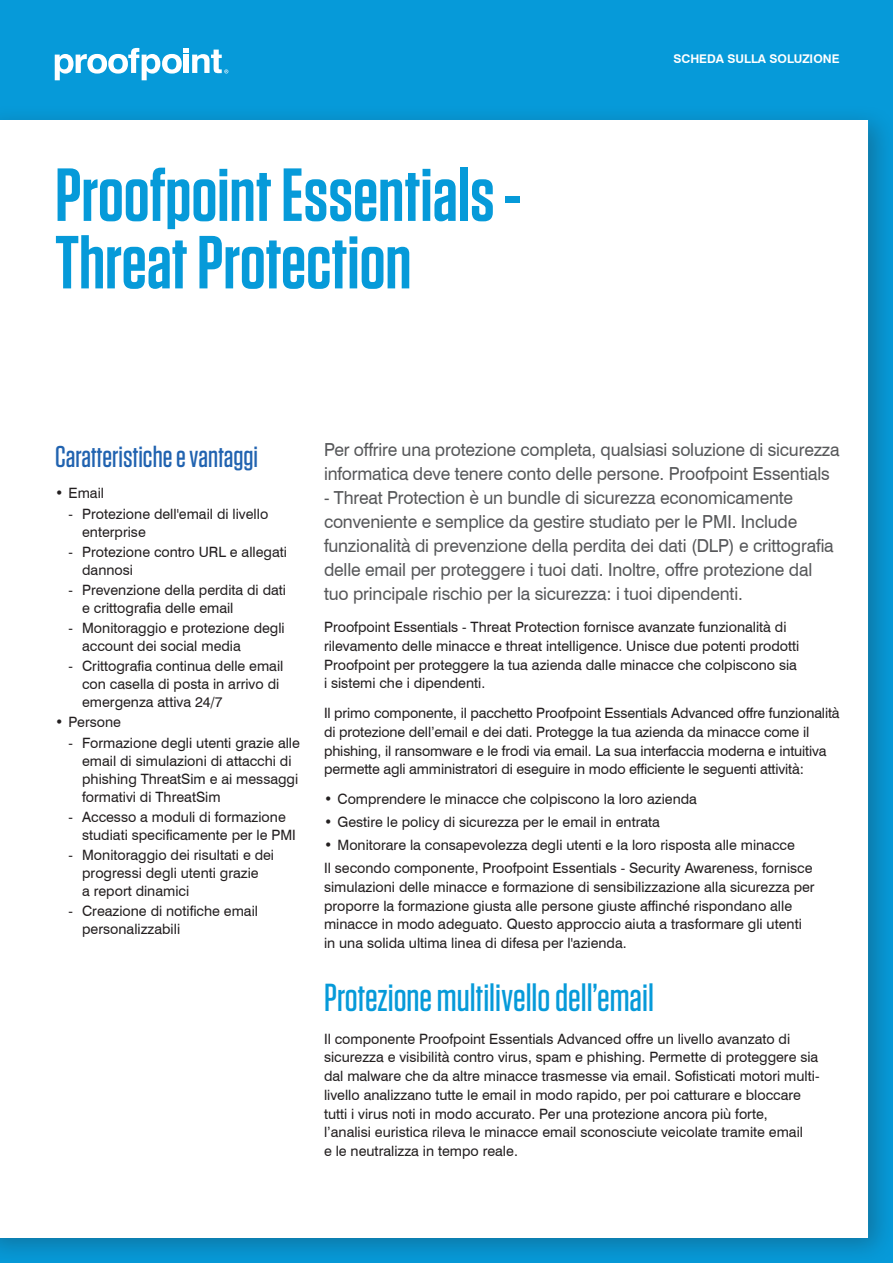
<style>
.page{position:relative;width:893px;height:1263px;background:#fff}
.page>*{position:absolute;margin:0;border:0;box-sizing:border-box;transform-origin:0 0}
.t1{font:600 75px/67.5px "Tungsten";color:#069ad9}
.t2{font:500 39px "Tungsten";color:#069ad9}
.t3{font:500 30px "Tungsten";color:#2163b0}
.t4{font:18px/24px "Swiss 721 BT";letter-spacing:-.01em;color:#57585a}
.t5{font:14.25px/18.8px "Swiss 721 BT";color:#231f20}
.t6{font:700 12px "Swiss 721 BT";color:#fff}
</style>
<div class="page">
<div style="left:0;top:0;width:893px;height:104px;background:#069ad9"></div>
<div style="left:0;top:104px;width:893px;height:1159px;background:#231f20;opacity:.3"></div>
<div style="left:0;top:120px;width:868px;height:1117px;background:#fff"></div>
<svg style="left:55px;top:48px;width:173px;height:32px"></svg>
<h1 class="t1" style="left:55px;top:163px;width:467px">Proofpoint Essentials -<br>Threat Protection</h1>
<p class="t6" style="left:673px;top:52px;width:168px">SCHEDA SULLA SOLUZIONE</p>
<h3 class="t3" style="left:55px;top:441px;width:204px">Caratteristiche e vantaggi</h3>
<p class="t5" style="left:55px;top:484px;width:50px">• Email</p>
<p class="t5" style="left:82px;top:504px;width:188px;line-height:18px;text-indent:-13px">- Protezione dell'email di livello enterprise</p>
<p class="t5" style="left:82px;top:542px;width:206px;line-height:18px;text-indent:-13px">- Protezione contro URL e allegati dannosi</p>
<p class="t5" style="left:82px;top:581px;width:205px;line-height:18px;text-indent:-13px">- Prevenzione della perdita di dati e crittografia delle email</p>
<p class="t5" style="left:82px;top:619px;width:204px;line-height:18px;text-indent:-13px">- Monitoraggio e protezione degli account dei social media</p>
<p class="t5" style="left:82px;top:657px;width:203px;line-height:18px;text-indent:-13px">- Crittografia continua delle email con casella di posta in arrivo di emergenza attiva 24/7</p>
<p class="t5" style="left:55px;top:713px;width:67px">• Persone</p>
<p class="t5" style="left:82px;top:733px;width:219px;line-height:18px;text-indent:-13px">- Formazione degli utenti grazie alle email di simulazioni di attacchi di phishing ThreatSim e ai messaggi formativi di ThreatSim</p>
<p class="t5" style="left:82px;top:807px;width:215px;line-height:18px;text-indent:-13px">- Accesso a moduli di formazione studiati specificamente per le PMI</p>
<p class="t5" style="left:82px;top:846px;width:193px;line-height:18px;text-indent:-13px">- Monitoraggio dei risultati e dei progressi degli utenti grazie<br>a report dinamici</p>
<p class="t5" style="left:82px;top:902px;width:177px;line-height:18px;text-indent:-13px">- Creazione di notifiche email personalizzabili</p>
<p class="t4" style="left:324px;top:437px;width:517px">Per offrire una protezione completa, qualsiasi soluzione di sicurezza informatica deve tenere conto delle persone. Proofpoint Essentials</p>
<p class="t4" style="left:324px;top:485px;width:511px">- Threat Protection è un bundle di sicurezza economicamente conveniente e semplice da gestire studiato per le PMI. Include funzionalità di prevenzione della perdita dei dati (DLP) e crittografia delle email per proteggere i tuoi dati. Inoltre, offre protezione dal tuo principale rischio per la sicurezza: i tuoi dipendenti.</p>
<p class="t5" style="left:324px;top:618px;width:477px">Proofpoint Essentials - Threat Protection fornisce avanzate funzionalità di rilevamento delle minacce e threat intelligence. Unisce due potenti prodotti Proofpoint per proteggere la tua azienda dalle minacce che colpiscono sia i sistemi che i dipendenti.</p>
<p class="t5" style="left:324px;top:703px;width:517px">Il primo componente, il pacchetto Proofpoint Essentials Advanced offre funzionalità di protezione dell’email e dei dati. Protegge la tua azienda da minacce come il phishing, il ransomware e le frodi via email. La sua interfaccia moderna e intuitiva permette agli amministratori di eseguire in modo efficiente le seguenti attività:</p>
<p class="t5" style="left:324px;top:789px;width:374px">• Comprendere le minacce che colpiscono la loro azienda</p>
<p class="t5" style="left:324px;top:812px;width:337px">• Gestire le policy di sicurezza per le email in entrata</p>
<p class="t5" style="left:324px;top:833px;width:490px;line-height:23.1px">• Monitorare la consapevolezza degli utenti e la loro risposta alle minacce<br>Il secondo componente, Proofpoint Essentials - Security Awareness, fornisce</p>
<p class="t5" style="left:324px;top:877px;width:492px">simulazioni delle minacce e formazione di sensibilizzazione alla sicurezza per proporre la formazione giusta alle persone giuste affinché rispondano alle minacce in modo adeguato. Questo approccio aiuta a trasformare gli utenti in una solida ultima linea di difesa per l'azienda.</p>
<h2 class="t2" style="left:324px;top:977px;width:331px">Protezione multilivello dell’email</h2>
<p class="t5" style="left:324px;top:1029px;width:497px">Il componente Proofpoint Essentials Advanced offre un livello avanzato di sicurezza e visibilità contro virus, spam e phishing. Permette di proteggere sia dal malware che da altre minacce trasmesse via email. Sofisticati motori multi&shy;livello analizzano tutte le email in modo rapido, per poi catturare e bloccare tutti i virus noti in modo accurato. Per una protezione ancora più forte,<br>l’analisi euristica rileva le minacce email sconosciute veicolate tramite email<br>e le neutralizza in tempo reale.</p>
</div>
